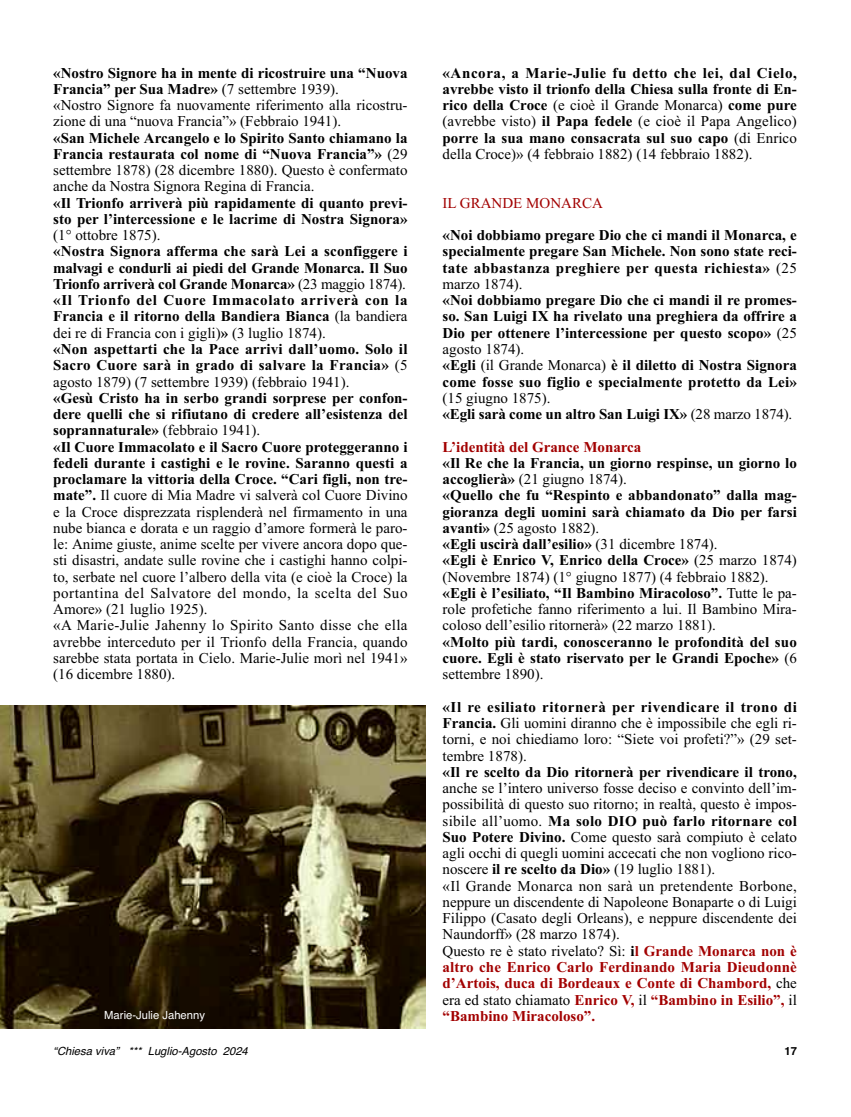
<style>
.page{position:relative;width:851px;height:1117px;background:#fff}
.page>*{position:absolute;margin:0;border:0;box-sizing:border-box;transform-origin:0 0}
.t1{font:15px/16.2px "Times New Roman";color:#000}
.t2{font:700 15px/16.2px "Times New Roman";color:#000}
.t3{font:700 15px "Times New Roman";color:#a20000}
.t4{font:15px "Times New Roman";color:#a20000}
.t5{font:italic 11.25px "Helvetica";color:#000}
.t6{font:11.25px "Helvetica";color:#fff}
.t7{font:700 11.25px "Helvetica";color:#000}
.s1{font-weight:700}
.s2{font-weight:400}
.s3{font-weight:700;color:#a20000}
</style>
<div class="page">
<img style="left:0;top:705px;width:425px;height:323px">
<p class="t1" style="left:53px;top:64px;width:356px"><span class="s1">«Nostro Signore ha in mente di ricostruire una “Nuova Francia” per Sua Madre»</span> (7 settembre 1939).<br>«Nostro Signore fa nuovamente riferimento alla ricostru&shy;zione di una “nuova Francia”» (Febbraio 1941).</p>
<p class="t1" style="left:53px;top:129px;width:356px;text-align:justify"><span class="s1">«San Michele Arcangelo e lo Spirito Santo chiamano la Francia restaurata col nome di “Nuova Francia”»</span> (29 settembre 1878) (28 dicembre 1880). Questo è confermato anche da Nostra Signora Regina di Francia.</p>
<p class="t2" style="left:53px;top:194px;width:356px">«Il Trionfo arriverà più rapidamente di quanto previ&shy;sto per l’intercessione e le lacrime di Nostra Signora»</p>
<p class="t1" style="left:53px;top:227px;width:109px">(1° ottobre 1875).</p>
<p class="t2" style="left:53px;top:243px;width:356px">«Nostra Signora afferma che sarà Lei a sconfiggere i malvagi e condurli ai piedi del Grande Monarca. Il Suo Trionfo arriverà col Grande Monarca» <span class="s2">(23 maggio 1874). </span>«Il Trionfo del Cuore Immacolato arriverà con la Francia e il ritorno della Bandiera Bianca <span class="s2">(la bandiera dei re di Francia con i gigli)</span>» <span class="s2">(3 luglio 1874).<br></span>«Non aspettarti che la Pace arrivi dall’uomo. Solo il Sacro Cuore sarà in grado di salvare la Francia» <span class="s2">(5 agosto 1879) (7 settembre 1939) (febbraio 1941).</span></p>
<p class="t1" style="left:53px;top:389px;width:356px"><span class="s1">«Gesù Cristo ha in serbo grandi sorprese per confon&shy;dere quelli che si rifiutano di credere all’esistenza del soprannaturale»</span> (febbraio 1941).<br><span class="s1">«Il Cuore Immacolato e il Sacro Cuore proteggeranno i fedeli durante i castighi e le rovine. Saranno questi a proclamare la vittoria della Croce. “Cari figli, non tre&shy;mate”.</span> Il cuore di Mia Madre vi salverà col Cuore Divino e la Croce disprezzata risplenderà nel firmamento in una nube bianca e dorata e un raggio d’amore formerà le paro&shy;le: Anime giuste, anime scelte per vivere ancora dopo que&shy;sti disastri, andate sulle rovine che i castighi hanno colpi&shy;to, serbate nel cuore l’albero della vita (e cioè la Croce) la portantina del Salvatore del mondo, la scelta del Suo Amore» (21 luglio 1925).<br>«A Marie-Julie Jahenny lo Spirito Santo disse che ella avrebbe interceduto per il Trionfo della Francia, quando sarebbe stata portata in Cielo. Marie-Julie morì nel 1941» (16 dicembre 1880).</p>
<p class="t2" style="left:442px;top:64px;width:356px;text-align:justify">«Ancora, a Marie-Julie fu detto che lei, dal Cielo, avrebbe visto il trionfo della Chiesa sulla fronte di En&shy;rico della Croce <span class="s2">(e cioè il Grande Monarca)</span> come pure <span class="s2">(avrebbe visto)</span> il Papa fedele <span class="s2">(e cioè il Papa Angelico) </span>porre la sua mano consacrata sul suo capo <span class="s2">(di Enrico della Croce)» (4 febbraio 1882) (14 febbraio 1882).</span></p>
<p class="t4" style="left:442px;top:194px;width:162px">IL GRANDE MONARCA</p>
<p class="t2" style="left:442px;top:227px;width:356px;text-align:justify">«Noi dobbiamo pregare Dio che ci mandi il Monarca, e specialmente pregare San Michele. Non sono state reci&shy;tate abbastanza preghiere per questa richiesta» <span class="s2">(25 marzo 1874).</span></p>
<p class="t2" style="left:442px;top:292px;width:356px">«Noi dobbiamo pregare Dio che ci mandi il re promes&shy;so. San Luigi IX ha rivelato una preghiera da offrire a Dio per ottenere l’intercessione per questo scopo» <span class="s2">(25 agosto 1874).<br></span>«Egli <span class="s2">(il Grande Monarca)</span> è il diletto di Nostra Signora come fosse suo figlio e specialmente protetto da Lei»</p>
<p class="t2" style="left:442px;top:389px;width:351px"><span class="s2">(15 giugno 1875).<br></span>«Egli sarà come un altro San Luigi IX» <span class="s2">(28 marzo 1874).</span></p>
<p class="t3" style="left:442px;top:437px;width:200px">L’identità del Grance Monarca</p>
<p class="t2" style="left:442px;top:454px;width:356px">«Il Re che la Francia, un giorno respinse, un giorno lo accoglierà» <span class="s2">(21 giugno 1874).<br></span>«Quello che fu “Respinto e abbandonato” dalla mag&shy;gioranza degli uomini sarà chiamato da Dio per farsi avanti» <span class="s2">(25 agosto 1882).<br></span>«Egli uscirà dall’esilio» <span class="s2">(31 dicembre 1874).<br></span>«Egli è Enrico V, Enrico della Croce» <span class="s2">(25 marzo 1874) (Novembre 1874) (1° giugno 1877) (4 febbraio 1882). </span>«Egli è l’esiliato, “Il Bambino Miracoloso”. <span class="s2">Tutte le pa&shy;role profetiche fanno riferimento a lui. Il Bambino Mira&shy;coloso dell’esilio ritornerà» (22 marzo 1881).</span></p>
<p class="t2" style="left:442px;top:633px;width:356px;text-align:justify">«Molto più tardi, conosceranno le profondità del suo cuore. Egli è stato riservato per le Grandi Epoche» <span class="s2">(6 settembre 1890).</span></p>
<p class="t1" style="left:442px;top:698px;width:356px;text-align:justify"><span class="s1">«Il re esiliato ritornerà per rivendicare il trono di Francia.</span> Gli uomini diranno che è impossibile che egli ri&shy;torni, e noi chiediamo loro: “Siete voi profeti?”» (29 set&shy;tembre 1878).</p>
<p class="t2" style="left:442px;top:763px;width:356px">«Il re scelto da Dio ritornerà per rivendicare il trono,</p>
<p class="t1" style="left:442px;top:779px;width:356px">anche se l’intero universo fosse deciso e convinto dell’im&shy;possibilità di questo suo ritorno; in realtà, questo è impos&shy;sibile all’uomo. <span class="s1">Ma solo DIO può farlo ritornare col Suo Potere Divino.</span> Come questo sarà compiuto è celato agli occhi di quegli uomini accecati che non vogliono rico&shy;noscere <span class="s1">il re scelto da Dio»</span> (19 luglio 1881).<br>«Il Grande Monarca non sarà un pretendente Borbone, neppure un discendente di Napoleone Bonaparte o di Luigi Filippo (Casato degli Orleans), e neppure discendente dei Naundorff» (28 marzo 1874).<br>Questo re è stato rivelato? Sì: <span class="s1">i</span><span class="s3">l Grande Monarca non è altro che Enrico Carlo Ferdinando Maria Dieudonnè d’Artois, duca di Bordeaux e Conte di Chambord,</span> che era ed stato chiamato <span class="s3">Enrico V,</span> il <span class="s3">“Bambino in Esilio”,</span> il</p>
<p class="t6" style="left:104px;top:1007px;width:102px">Marie-Julie Jahenny</p>
<p class="t3" style="left:442px;top:1006px;width:154px">“Bambino Miracoloso”.</p>
<p class="t5" style="left:53px;top:1044px;width:196px">“Chiesa viva” *** Luglio-Agosto 2024</p>
<p class="t7" style="left:784px;top:1044px;width:14px">17</p>
</div>
